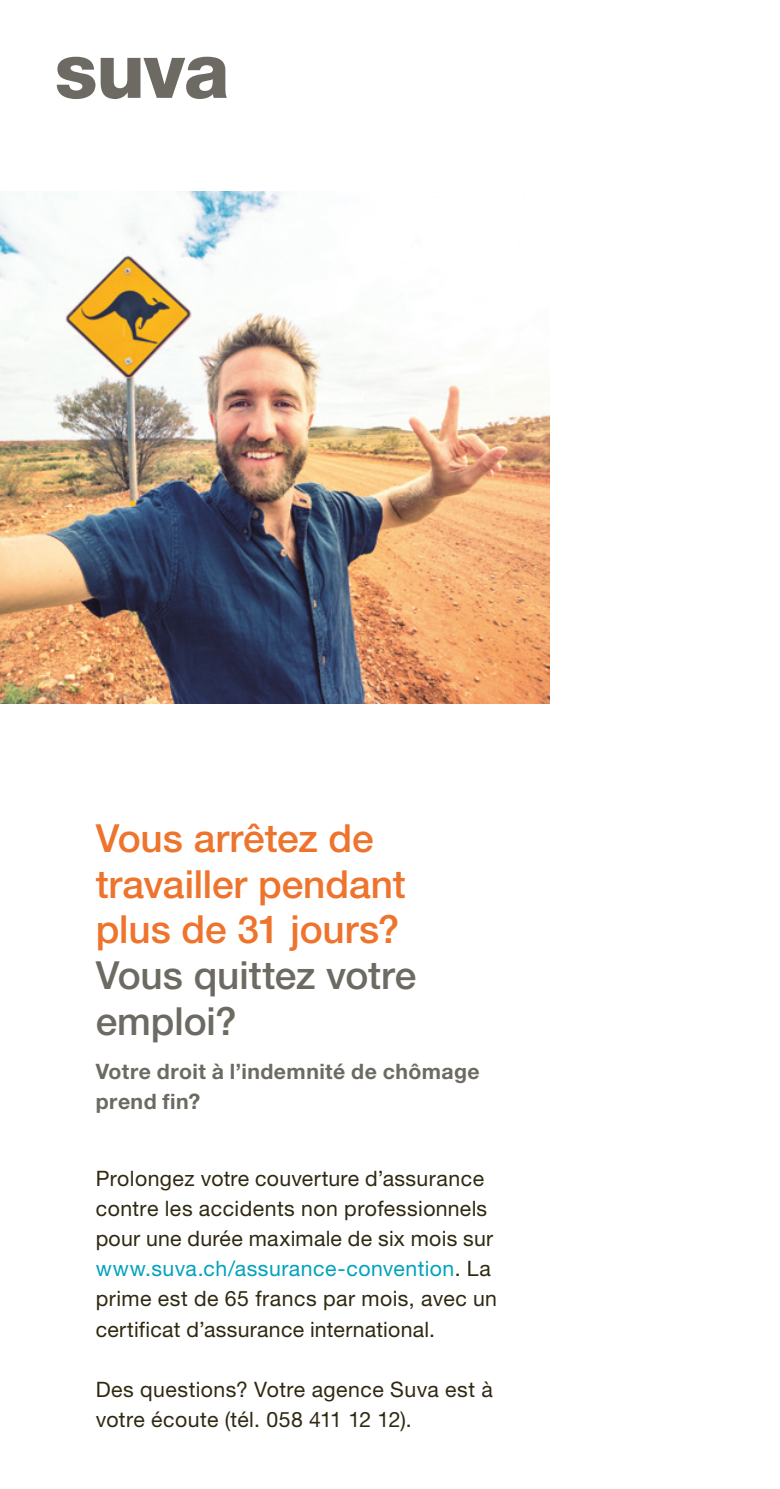
<style>
.page{position:relative;width:780px;height:1489px;background:#fff}
.page>*{position:absolute;margin:0;border:0;box-sizing:border-box;transform-origin:0 0}
.t1{font:500 38.75px/45.8px "Helvetica Neue LT Std";letter-spacing:-.005em;color:#ee742d}
.t2{font:500 38.75px/45.8px "Helvetica Neue LT Std";letter-spacing:-.005em;color:#6d6a63}
.t3{font:21.25px/30px "Helvetica Neue LT Std";letter-spacing:.02em;color:#2f2912}
.t4{font:700 21.25px/30px "Helvetica Neue LT Std";letter-spacing:.02em;color:#6d6a63}
.s1{color:#00a2bc}
</style>
<div class="page">
<img style="left:0;top:191px;width:549px;height:512px">
<svg style="left:57px;top:57px;width:38px;height:42px"></svg>
<svg style="left:101px;top:57px;width:126px;height:42px"></svg>
<h1 class="t1" style="left:96px;top:814px;width:311px">Vous arrêtez de travailler pendant plus de 31 jours?</h1>
<h1 class="t2" style="left:96px;top:952px;width:322px">Vous quittez votre emploi?</h1>
<p class="t4" style="left:96px;top:1056px;width:385px">Votre droit à l’indemnité de chômage prend fin?</p>
<p class="t3" style="left:96px;top:1162px;width:402px">Prolongez votre couverture d’assurance contre les accidents non professionnels pour une durée maximale de six mois sur <span class="s1">www.suva.ch/assurance-convention</span>. La prime est de 65 francs par mois, avec un certificat d’assurance international.</p>
<p class="t3" style="left:96px;top:1373px;width:398px">Des questions? Votre agence Suva est à votre écoute (tél. 058 411 12 12).</p>
</div>
